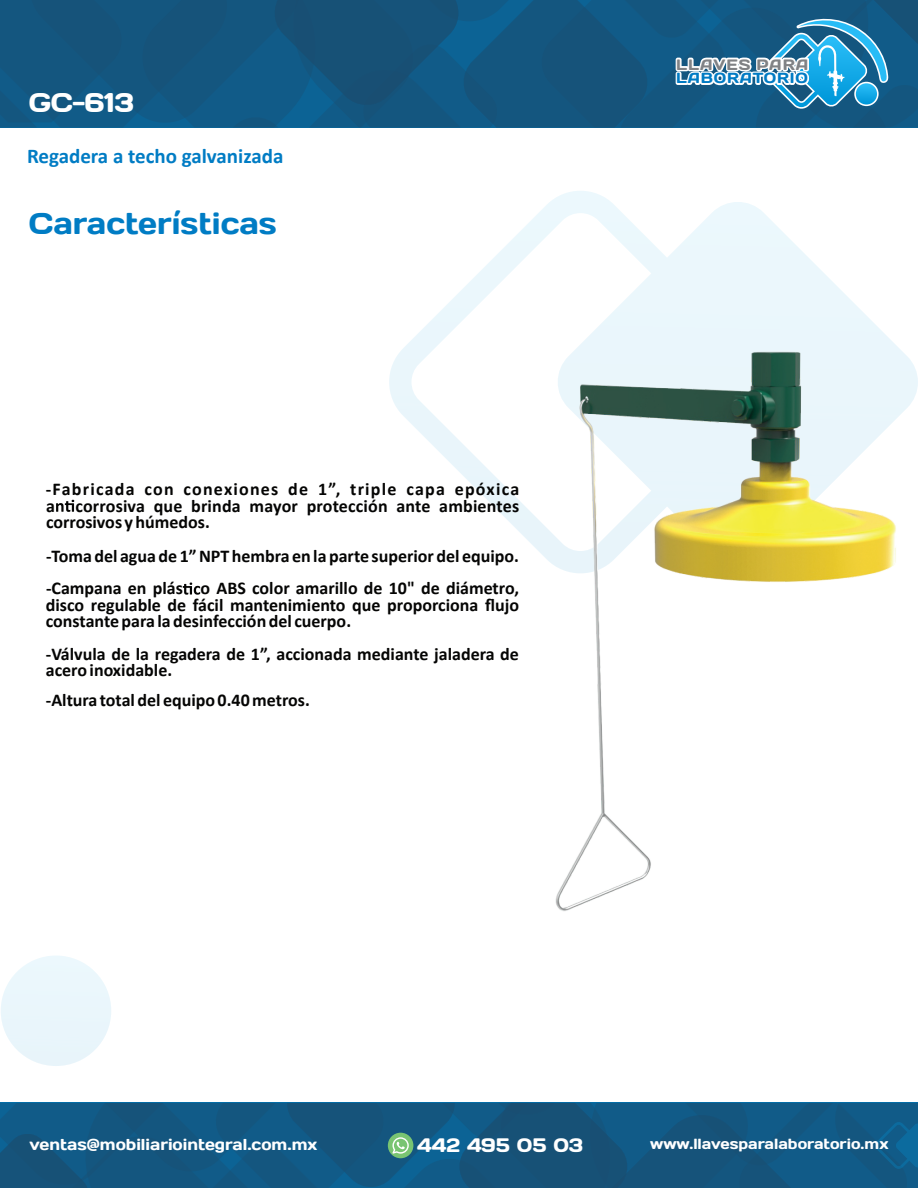
<style>
.page{position:relative;width:918px;height:1188px;background:#fff}
.page>*{position:absolute;margin:0;border:0;box-sizing:border-box;transform-origin:0 0}
.t1{font:30px "Days";color:#007cc4}
.t2{font:27px "Days";color:#fff}
.t3{font:700 21px "Calibri";color:#007cc4}
.t4{font:19.5px "Days";color:#fff}
.t5{font:700 18px/16.2px "Calibri";color:#050504}
.t6{font:15.75px "Days";color:#fff}
.t7{font:15px "Days";letter-spacing:.06em;color:#808285}
.t8{font:14.7px "Days";color:#fff}
.t9{font:14.7px "Days";letter-spacing:.055em;color:#007bc4}
</style>
<div class="page">
<svg style="left:389px;top:191px;width:529px;height:363px"></svg>
<svg style="left:0;top:1103px;width:918px;height:85px;background:#145780"></svg>
<svg style="left:1px;top:956px;width:110px;height:110px"></svg>
<svg style="left:56px;top:500px;width:18px;height:12px"></svg>
<svg style="left:183px;top:583px;width:17px;height:12px"></svg>
<img style="left:542px;top:322px;width:365px;height:589px">
<svg style="left:0;top:0;width:918px;height:128px;background:#1b5f88"></svg>
<h2 class="t2" style="left:29px;top:85px;width:107px">GC-613</h2>
<p class="t3" style="left:27px;top:141px;width:258px">Regadera a techo galvanizada</p>
<h1 class="t1" style="left:29px;top:204px;width:249px">Características</h1>
<p class="t5" style="left:46px;top:481px;width:475px;text-align:justify">-Fabricada con conexiones de 1”, triple capa epóxica a corrosiva que brinda mayor protección ante ambientes corrosivos y húmedos.</p>
<p class="t5" style="left:46px;top:540px;width:475px;line-height:32.4px">-Toma del agua de 1” NPT hembra en la parte superior del equipo. -Campana en plás o ABS color amarillo de 10" de diámetro,</p>
<p class="t5" style="left:46px;top:596px;width:475px">disco regulable de fácil mantenimiento que proporciona flujo constante para la desinfección del cuerpo.</p>
<p class="t5" style="left:46px;top:646px;width:475px">-Válvula de la regadera de 1”, accionada mediante jaladera de acero inoxidable.</p>
<p class="t5" style="left:46px;top:692px;width:266px">-Altura total del equipo 0.40 metros.</p>
<p class="t7" style="left:676px;top:58px;width:134px">LLAVES PARA</p>
<p class="t9" style="left:676px;top:72px;width:133px">LABORATORIO</p>
<p class="t6" style="left:30px;top:1134px;width:289px">ventas@mobiliariointegral.com.mx</p>
<p class="t4" style="left:417px;top:1137px;width:167px">442 495 05 03</p>
<p class="t8" style="left:650px;top:1138px;width:240px">www.llavesparalaboratorio.mx</p>
</div>
